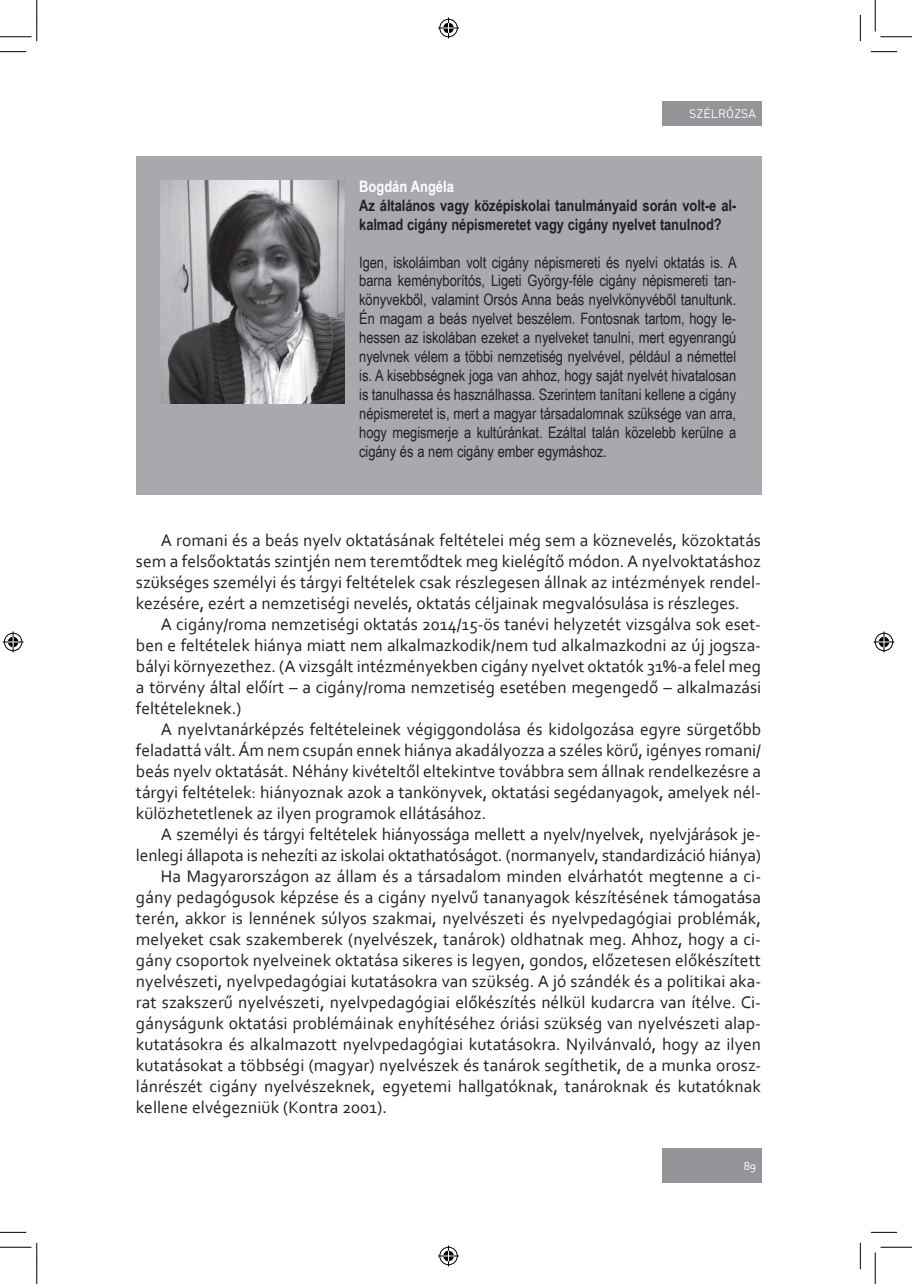
<style>
.page{position:relative;width:912px;height:1284px;background:#fff}
.page>*{position:absolute;margin:0;border:0;box-sizing:border-box;transform-origin:0 0}
.t1{font:17.5px/21px "Corbel";letter-spacing:.005em;color:#231f20;text-align:justify}
.t2{font:15.75px/18.9px "Arial Narrow";letter-spacing:-.005em;color:#231f20;text-align:justify}
.t3{font:700 15.75px/18.9px "Arial Narrow";letter-spacing:-.005em;color:#231f20}
.t4{font:700 15.75px "Arial Narrow";color:#fff}
.t5{font:12.25px "DIN Pro";letter-spacing:.01em;color:#fff}
.t6{font:12.25px "Corbel";color:#fff}
</style>
<div class="page">
<div style="left:662px;top:101px;width:99px;height:25px;background:#939598"></div>
<div style="left:662px;top:1148px;width:99px;height:35px;background:#939598"></div>
<div style="left:136px;top:157px;width:625px;height:338px;background:#a8a9ad"></div>
<img style="left:161px;top:180px;width:183px;height:224px">
<svg style="left:0;top:51px;width:26px;height:1px"></svg>
<svg style="left:871px;top:51px;width:26px;height:1px"></svg>
<svg style="left:0;top:1232px;width:26px;height:1px"></svg>
<svg style="left:871px;top:1232px;width:26px;height:1px"></svg>
<svg style="left:860px;top:15px;width:1px;height:26px"></svg>
<svg style="left:860px;top:1243px;width:1px;height:26px"></svg>
<hr style="left:0;top:36px;width:32px;height:1px;background:#000">
<hr style="left:880px;top:36px;width:32px;height:1px;background:#000">
<hr style="left:0;top:1247px;width:32px;height:1px;background:#000">
<hr style="left:880px;top:1247px;width:32px;height:1px;background:#000">
<hr style="left:36px;top:0;width:1px;height:32px;background:#000">
<hr style="left:36px;top:1252px;width:1px;height:32px;background:#000">
<hr style="left:875px;top:0;width:1px;height:32px;background:#000">
<hr style="left:875px;top:1252px;width:1px;height:32px;background:#000">
<svg style="left:438px;top:18px;width:21px;height:21px"></svg>
<svg style="left:438px;top:1245px;width:21px;height:21px"></svg>
<svg style="left:3px;top:631px;width:21px;height:21px"></svg>
<svg style="left:873px;top:631px;width:21px;height:21px"></svg>
<p class="t5" style="left:689px;top:106px;width:68px">SZÉLRÓZSA</p>
<p class="t4" style="left:359px;top:174px;width:96px">Bogdán Angéla</p>
<p class="t3" style="left:359px;top:195px;width:379px">Az általános vagy középiskolai tanulmányaid során volt-e al&shy;kalmad cigány népismeretet vagy cigány nyelvet tanulnod?</p>
<p class="t2" style="left:359px;top:252px;width:379px">Igen, iskoláimban volt cigány népismereti és nyelvi oktatás is. A barna keményborítós, Ligeti György-féle cigány népismereti tan&shy;könyvekből, valamint Orsós Anna beás nyelvkönyvéből tanultunk.<br>Én magam a beás nyelvet beszélem. Fontosnak tartom, hogy le&shy;hessen az iskolában ezeket a nyelveket tanulni, mert egyenrangú nyelvnek vélem a többi nemzetiség nyelvével, például a némettel is. A kisebbségnek joga van ahhoz, hogy saját nyelvét hivatalosan is tanulhassa és használhassa. Szerintem tanítani kellene a cigány népismeretet is, mert a magyar társadalomnak szüksége van arra, hogy megismerje a kultúránkat. Ezáltal talán közelebb kerülne a cigány és a nem cigány ember egymáshoz.</p>
<p class="t1" style="left:136px;top:529px;width:627px;text-indent:25px">A romani és a beás nyelv oktatásának feltételei még sem a köznevelés, közoktatás sem a felsőoktatás szintjén nem teremtődtek meg kielégítő módon. A nyelvoktatáshoz szükséges személyi és tárgyi feltételek csak részlegesen állnak az intézmények rendel&shy;kezésére, ezért a nemzetiségi nevelés, oktatás céljainak megvalósulása is részleges.</p>
<p class="t1" style="left:136px;top:613px;width:627px;text-indent:25px">A cigány/roma nemzetiségi oktatás 2014/15-ös tanévi helyzetét vizsgálva sok eset&shy;ben e feltételek hiánya miatt nem alkalmazkodik/nem tud alkalmazkodni az új jogsza&shy;bályi környezethez. (A vizsgált intézményekben cigány nyelvet oktatók 31%-a felel meg a törvény által előírt – a cigány/roma nemzetiség esetében megengedő – alkalmazási feltételeknek.)</p>
<p class="t1" style="left:136px;top:718px;width:627px;text-indent:25px">A nyelvtanárképzés feltételeinek végiggondolása és kidolgozása egyre sürgetőbb feladattá vált. Ám nem csupán ennek hiánya akadályozza a széles körű, igényes romani/ beás nyelv oktatását. Néhány kivételtől eltekintve továbbra sem állnak rendelkezésre a tárgyi feltételek: hiányoznak azok a tankönyvek, oktatási segédanyagok, amelyek nél&shy;külözhetetlenek az ilyen programok ellátásához.</p>
<p class="t1" style="left:161px;top:823px;width:602px">A személyi és tárgyi feltételek hiányossága mellett a nyelv/nyelvek, nyelvjárások je-</p>
<p class="t1" style="left:136px;top:844px;width:627px">lenlegi állapota is nehezíti az iskolai oktathatóságot. (normanyelv, standardizáció hiánya)</p>
<p class="t1" style="left:161px;top:865px;width:602px">Ha Magyarországon az állam és a társadalom minden elvárhatót megtenne a ci-</p>
<p class="t1" style="left:136px;top:886px;width:626px">gány pedagógusok képzése és a cigány nyelvű tananyagok készítésének támogatása</p>
<p class="t1" style="left:136px;top:907px;width:627px">terén, akkor is lennének súlyos szakmai, nyelvészeti és nyelvpedagógiai problémák,</p>
<p class="t1" style="left:136px;top:928px;width:627px">melyeket csak szakemberek (nyelvészek, tanárok) oldhatnak meg. Ahhoz, hogy a ci-</p>
<p class="t1" style="left:136px;top:949px;width:626px">gány csoportok nyelveinek oktatása sikeres is legyen, gondos, előzetesen előkészített</p>
<p class="t1" style="left:136px;top:970px;width:627px">nyelvészeti, nyelvpedagógiai kutatásokra van szükség. A jó szándék és a politikai aka-</p>
<p class="t1" style="left:136px;top:991px;width:627px">rat szakszerű nyelvészeti, nyelvpedagógiai előkészítés nélkül kudarcra van ítélve. Ci-</p>
<p class="t1" style="left:136px;top:1012px;width:627px">gányságunk oktatási problémáinak enyhítéséhez óriási szükség van nyelvészeti alap-</p>
<p class="t1" style="left:136px;top:1033px;width:627px">kutatásokra és alkalmazott nyelvpedagógiai kutatásokra. Nyilvánvaló, hogy az ilyen</p>
<p class="t1" style="left:136px;top:1054px;width:627px">kutatásokat a többségi (magyar) nyelvészek és tanárok segíthetik, de a munka orosz-</p>
<p class="t1" style="left:136px;top:1075px;width:626px">lánrészét cigány nyelvészeknek, egyetemi hallgatóknak, tanároknak és kutatóknak</p>
<p class="t1" style="left:136px;top:1096px;width:253px">kellene elvégezniük (Kontra 2001).</p>
<p class="t6" style="left:744px;top:1159px;width:14px">89</p>
</div>
